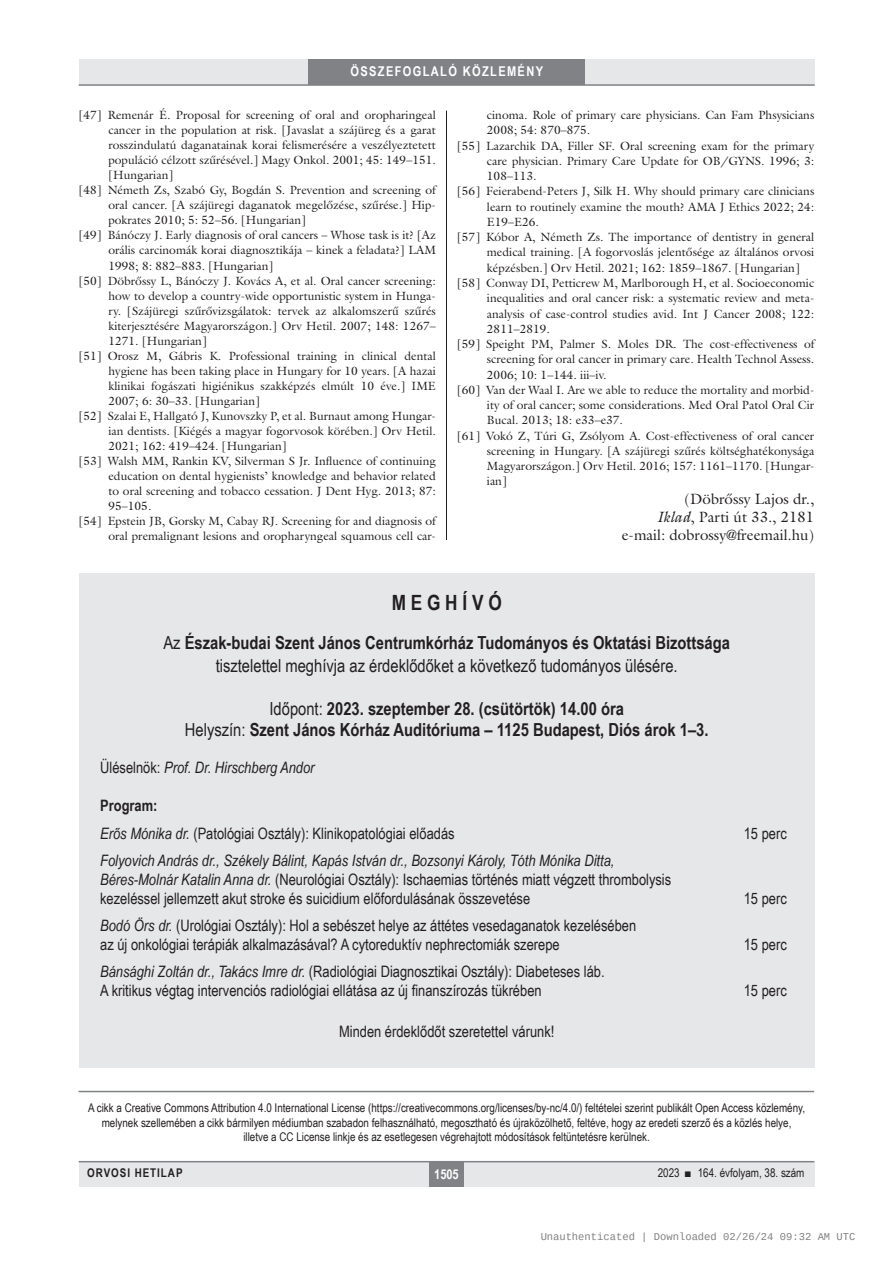
<style>
.page{position:relative;width:893px;height:1263px;background:#fff}
.page>*{position:absolute;margin:0;border:0;box-sizing:border-box;transform-origin:0 0}
.Rendezvenyek_cim{font:700 21px "Arial Narrow";color:#231f20}
.Rendezvenyek_cim-2{font:18px/22.5px "Arial Narrow";color:#231f20;text-align:center}
.Rendezvenyek_cim-3{font:700 18px "Arial Narrow";color:#231f20}
.Rendezvenyek_cim-4{font:15.75px/18.9px "Arial Narrow";color:#231f20}
.Rendezvenyek_cim-5{font:italic 15.75px "Arial Narrow";color:#231f20}
.Rendezvenyek_cim-6{font:700 15.75px "Arial Narrow";color:#231f20}
.irodalom_szerzo{font:15px "Galliard Reg";color:#231f20}
.t1{font:700 13.5px "Arial Narrow";letter-spacing:.1em;color:#fff}
.t2{font:12px/15px "Galliard Reg";color:#231f20;text-align:justify}
.roviditesek_cim{font:12px/14.4px "Arial Narrow";color:#231f20;text-align:center}
.t3{font:700 12px "Arial Narrow";letter-spacing:.08em;color:#231f20}
.t4{font:10.5px "Liberation Mono";color:rgb(0 0 0/.5)}
.s1{font-style:italic}
.s2{font-weight:700}
.s3{font-weight:400}
.s4{font-style:normal}
</style>
<div class="page">
<div style="left:79px;top:1161px;width:735px;height:25px;background:#e6e7e9"></div>
<div style="left:429px;top:1161px;width:34px;height:25px;background:#808285"></div>
<hr style="left:79px;top:1161px;width:735px;height:1px;background:#808285">
<div style="left:79px;top:60px;width:735px;height:25px;background:#e6e7e9"></div>
<div style="left:308px;top:60px;width:277px;height:25px;background:#808285"></div>
<hr style="left:79px;top:84px;width:736px;height:2px;background:#808285">
<hr style="left:446px;top:111px;width:1px;height:1026px;background:#231f20">
<div style="left:79px;top:540px;width:735px;height:597px;background:#fff"></div>
<hr style="left:79px;top:1091px;width:735px;height:1px;background:#808285">
<div style="left:79px;top:573px;width:736px;height:495px;background:#e6e7e9"></div>
<p class="t1" style="left:350px;top:61px;width:194px">ÖSSZEFOGLALÓ KÖZLEMÉNY</p>
<p class="t2" style="left:108px;top:107px;width:329px;text-indent:-30px">[47] Remenár É. Proposal for screening of oral and oropharingeal cancer in the population at risk. [Javaslat a szájüreg és a garat rosszindulatú daganatainak korai felismerésére a veszélyeztetett populáció célzott szűrésével.] Magy Onkol. 2001; 45: 149–151. [Hungarian]</p>
<p class="t2" style="left:108px;top:183px;width:329px;text-indent:-30px">[48] Németh Zs, Szabó Gy, Bogdán S. Prevention and screening of oral cancer. [A szájüregi daganatok megelőzése, szűrése.] Hip&shy;pokrates 2010; 5: 52–56. [Hungarian]</p>
<p class="t2" style="left:108px;top:228px;width:329px;text-indent:-30px">[49] Bánóczy J. Early diagnosis of oral cancers – Whose task is it? [Az orális carcinomák korai diagnosztikája – kinek a feladata?] LAM 1998; 8: 882–883. [Hungarian]</p>
<p class="t2" style="left:108px;top:273px;width:329px;text-indent:-30px">[50] Döbrőssy L, Bánóczy J. Kovács A, et al. Oral cancer screening: how to develop a country-wide opportunistic system in Hunga&shy;ry. [Szájüregi szűrővizsgálatok: tervek az alkalomszerű szűrés kiterjesztésére Magyarországon.] Orv Hetil. 2007; 148: 1267– 1271. [Hungarian]</p>
<p class="t2" style="left:108px;top:348px;width:329px;text-indent:-30px">[51] Orosz M, Gábris K. Professional training in clinical dental hygiene has been taking place in Hungary for 10 years. [A hazai klinikai fogászati higiénikus szakképzés elmúlt 10 éve.] IME 2007; 6: 30–33. [Hungarian]</p>
<p class="t2" style="left:108px;top:408px;width:329px;text-indent:-30px">[52] Szalai E, Hallgató J, Kunovszky P, et al. Burnaut among Hungar&shy;ian dentists. [Kiégés a magyar fogorvosok körében.] Orv Hetil.<br>2021; 162: 419–424. [Hungarian]</p>
<p class="t2" style="left:108px;top:453px;width:329px;text-indent:-30px">[53] Walsh MM, Rankin KV, Silverman S Jr. Influence of continuing education on dental hygienists’ knowledge and behavior related to oral screening and tobacco cessation. J Dent Hyg. 2013; 87:<br>95–105.</p>
<p class="t2" style="left:79px;top:513px;width:359px;text-align:right">[54] Epstein JB, Gorsky M, Cabay RJ. Screening for and diagnosis of oral premalignant lesions and oropharyngeal squamous cell car-</p>
<p class="t2" style="left:487px;top:107px;width:329px">cinoma. Role of primary care physicians. Can Fam Phsysicians<br>2008; 54: 870–875.</p>
<p class="t2" style="left:487px;top:138px;width:329px;text-indent:-30px">[55] Lazarchik DA, Filler SF. Oral screening exam for the primary care physician. Primary Care Update for OB/GYNS. 1996; 3:<br>108–113.</p>
<p class="t2" style="left:487px;top:184px;width:329px;text-indent:-30px">[56] Feierabend-Peters J, Silk H. Why should primary care clinicians learn to routinely examine the mouth? AMA J Ethics 2022; 24:<br>E19–E26.</p>
<p class="t2" style="left:487px;top:229px;width:329px;text-indent:-30px">[57] Kóbor A, Németh Zs. The importance of dentistry in general medical training. [A fogorvoslás jelentősége az általános orvosi képzésben.] Orv Hetil. 2021; 162: 1859–1867. [Hungarian]</p>
<p class="t2" style="left:487px;top:275px;width:329px;text-indent:-30px">[58] Conway DI, Petticrew M, Marlborough H, et al. Socioeconomic inequalities and oral cancer risk: a systematic review and meta&shy;analysis of case-control studies avid. Int J Cancer 2008; 122:<br>2811–2819.</p>
<p class="t2" style="left:487px;top:336px;width:329px;text-indent:-30px">[59] Speight PM, Palmer S. Moles DR. The cost-effectiveness of screening for oral cancer in primary care. Health Technol Assess.<br>2006; 10: 1–144. iii–iv.</p>
<p class="t2" style="left:487px;top:382px;width:329px;text-indent:-30px">[60] Van der Waal I. Are we able to reduce the mortality and morbid&shy;ity of oral cancer; some considerations. Med Oral Patol Oral Cir Bucal. 2013; 18: e33–e37.</p>
<p class="t2" style="left:487px;top:428px;width:329px;text-indent:-30px">[61] Vokó Z, Túri G, Zsólyom A. Cost-effectiveness of oral cancer screening in Hungary. [A szájüregi szűrés költséghatékonysága Magyarországon.] Orv Hetil. 2016; 157: 1161–1170. [Hungar&shy;ian]</p>
<p class="irodalom_szerzo" style="left:684px;top:489px;width:131px">(Döbrőssy Lajos dr.,</p>
<p class="irodalom_szerzo" style="left:657px;top:507px;width:159px"><span class="s1">Iklad</span>, Parti út 33., 2181</p>
<p class="irodalom_szerzo" style="left:622px;top:526px;width:194px">e-mail: dobrossy@freemail.hu)</p>
<p class="Rendezvenyek_cim" style="left:392px;top:586px;width:112px">M E G H Í V Ó</p>
<p class="Rendezvenyek_cim-2" style="left:163px;top:631px;width:568px">Az <span class="s2">Észak-budai Szent János Centrumkórház Tudományos és Oktatási Bizottsága </span>tisztelettel meghívja az érdeklődőket a következő tudományos ülésére.</p>
<p class="Rendezvenyek_cim-3" style="left:269px;top:695px;width:356px"><span class="s3">Időpont:</span> 2023. szeptember 28. (csütörtök) 14.00 óra</p>
<p class="Rendezvenyek_cim-3" style="left:185px;top:716px;width:525px"><span class="s3">Helyszín:</span> Szent János Kórház Auditóriuma – 1125 Budapest, Diós árok 1–3.</p>
<p class="Rendezvenyek_cim-5" style="left:100px;top:757px;width:216px"><span class="s4">Üléselnök:</span> Prof. Dr. Hirschberg Andor</p>
<p class="Rendezvenyek_cim-6" style="left:100px;top:794px;width:59px">Program:</p>
<p class="Rendezvenyek_cim-4" style="left:100px;top:823px;width:356px"><span class="s1">Erős Mónika dr.</span> (Patológiai Osztály): Klinikopatológiai előadás</p>
<p class="Rendezvenyek_cim-4" style="left:744px;top:823px;width:45px">15 perc</p>
<p class="Rendezvenyek_cim-4" style="left:100px;top:850px;width:573px"><span class="s1">Folyovich András dr., Székely Bálint, Kapás István dr., Bozsonyi Károly, Tóth Mónika Ditta,<br>Béres-Molnár Katalin Anna dr.</span> (Neurológiai Osztály): Ischaemias történés miatt végzett thrombolysis kezeléssel jellemzett akut stroke és suicidium előfordulásának összevetése</p>
<p class="Rendezvenyek_cim-4" style="left:744px;top:888px;width:45px">15 perc</p>
<p class="Rendezvenyek_cim-4" style="left:100px;top:915px;width:538px"><span class="s1">Bodó Örs dr.</span> (Urológiai Osztály): Hol a sebészet helye az áttétes vesedaganatok kezelésében az új onkológiai terápiák alkalmazásával? A cytoreduktív nephrectomiák szerepe</p>
<p class="Rendezvenyek_cim-4" style="left:100px;top:962px;width:506px"><span class="s1">Bánsághi Zoltán dr., Takács Imre dr.</span> (Radiológiai Diagnosztikai Osztály): Diabeteses láb.<br>A kritikus végtag intervenciós radiológiai ellátása az új finanszírozás tükrében</p>
<p class="Rendezvenyek_cim-4" style="left:339px;top:1021px;width:217px">Minden érdeklődőt szeretettel várunk!</p>
<p class="Rendezvenyek_cim-4" style="left:744px;top:934px;width:45px">15 perc</p>
<p class="Rendezvenyek_cim-4" style="left:744px;top:981px;width:45px">15 perc</p>
<p class="roviditesek_cim" style="left:88px;top:1100px;width:718px">A cikk a Creative Commons Attribution 4.0 International License (https://creativecommons.org/licenses/by-nc/4.0/) feltételei szerint publikált Open Access közlemény, melynek szellemében a cikk bármilyen médiumban szabadon felhasználható, megosztható és újraközölhető, feltéve, hogy az eredeti szerző és a közlés helye, illetve a CC License linkje és az esetlegesen végrehajtott módosítások feltüntetésre kerülnek.</p>
<p class="t3" style="left:87px;top:1164px;width:97px">ORVOSI HETILAP</p>
<p class="t1" style="left:434px;top:1163px;width:26px">1505</p>
<p class="roviditesek_cim" style="left:658px;top:1165px;width:148px">2023 ■ 164. évfolyam, 38. szám</p>
<p class="t4" style="left:540px;top:1232px;width:316px">Unauthenticated | Downloaded 02/26/24 09:32 AM UTC</p>
</div>
